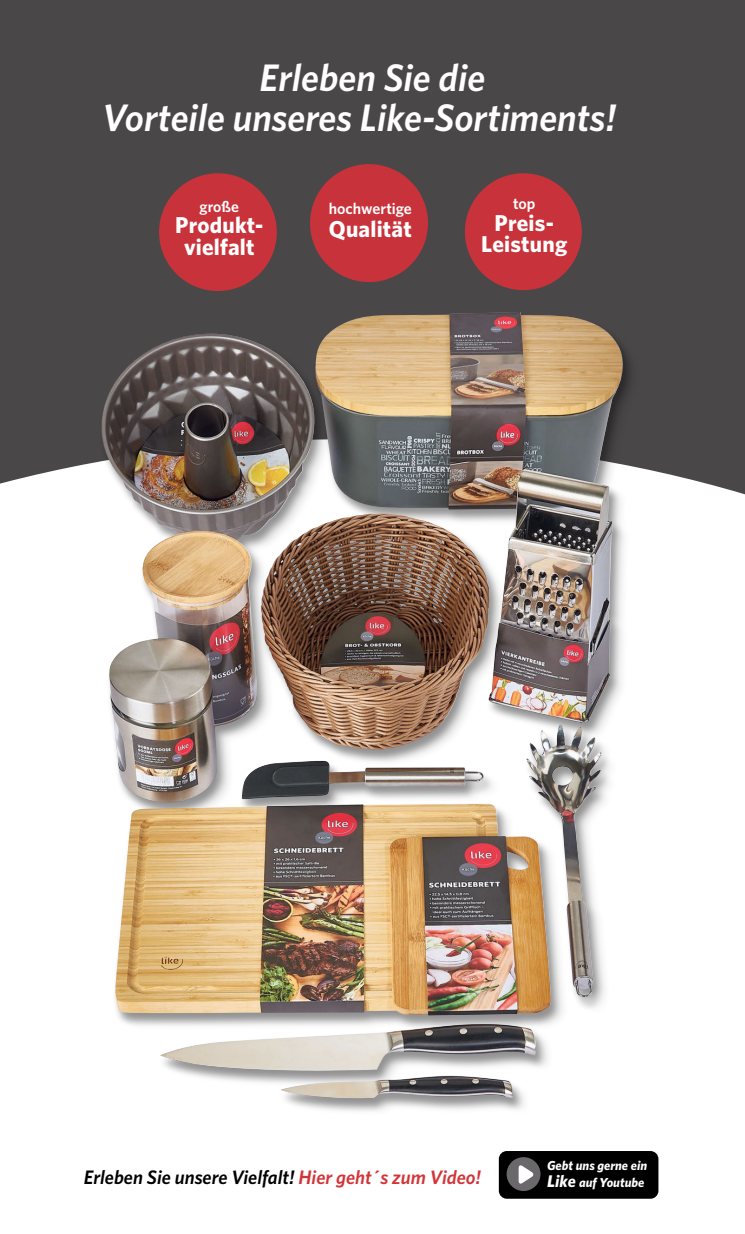
<style>
.page{position:relative;width:745px;height:1234px;background:#fff}
.page>*{position:absolute;margin:0;border:0;box-sizing:border-box;transform-origin:0 0}
.t1{font:italic 600 38.4px/39.5px "Whitney";color:#fff}
.t2{font:700 22.95px/21.5px "Whitney";letter-spacing:.01em;color:#fff;text-align:center}
.t3{font:italic 600 19.5px "Whitney";color:#000}
.t4{font:600 15.9px "Whitney";color:#fff}
.t5{font:600 15.6px "Whitney";color:#fff}
.t6{font:italic 700 13.05px/17px "Whitney";color:#fff}
.s1{color:#d23538}
.s2{font-size:16.95px}
</style>
<div class="page">
<div style="left:0;top:0;width:744px;height:1233px;background:#4a4748"></div>
<svg style="left:0;top:462px;width:744px;height:44px;fill:#fff"></svg>
<div style="left:0;top:506px;width:744px;height:727px;background:#fff"></div>
<div style="left:104px;top:314px;width:537px;height:803px;background:#000;opacity:.12"></div>
<img style="left:101px;top:312px;width:521px;height:495px">
<div style="left:310px;top:164px;width:117px;height:118px;background:#c8333b;border-radius:50%"></div>
<div style="left:464px;top:173px;width:117px;height:117px;background:#c8333b;border-radius:50%"></div>
<div style="left:159px;top:173px;width:117px;height:118px;background:#c8333b;border-radius:50%"></div>
<div style="left:498px;top:1150px;width:160px;height:48px;background:#000;border-radius:8px"></div>
<div style="left:506px;top:1156px;width:34px;height:34px;background:#6a686a;border-radius:50%"></div>
<svg style="left:518px;top:1165px;width:15px;height:18px"></svg>
<p class="t1" style="left:102px;top:57px;width:515px;text-indent:157px">Erleben Sie die<br>Vorteile unseres Like-Sortiments!</p>
<p class="t5" style="left:199px;top:196px;width:41px">große</p>
<p class="t2" style="left:175px;top:214px;width:89px">Produkt&shy;vielfalt</p>
<p class="t4" style="left:328px;top:198px;width:85px">hochwertige</p>
<p class="t2" style="left:329px;top:218px;width:84px">Qualität</p>
<p class="t4" style="left:512px;top:193px;width:24px">top</p>
<p class="t2" style="left:481px;top:211px;width:87px">Preis-<br>Leistung</p>
<p class="t3" style="left:84px;top:1163px;width:398px">Erleben Sie unsere Vielfalt! <span class="s1">Hier geht´s zum Video!</span></p>
<p class="t6" style="left:546px;top:1156px;width:101px">Gebt uns gerne ein<br><span class="s2">Like</span> auf Youtube</p>
</div>
